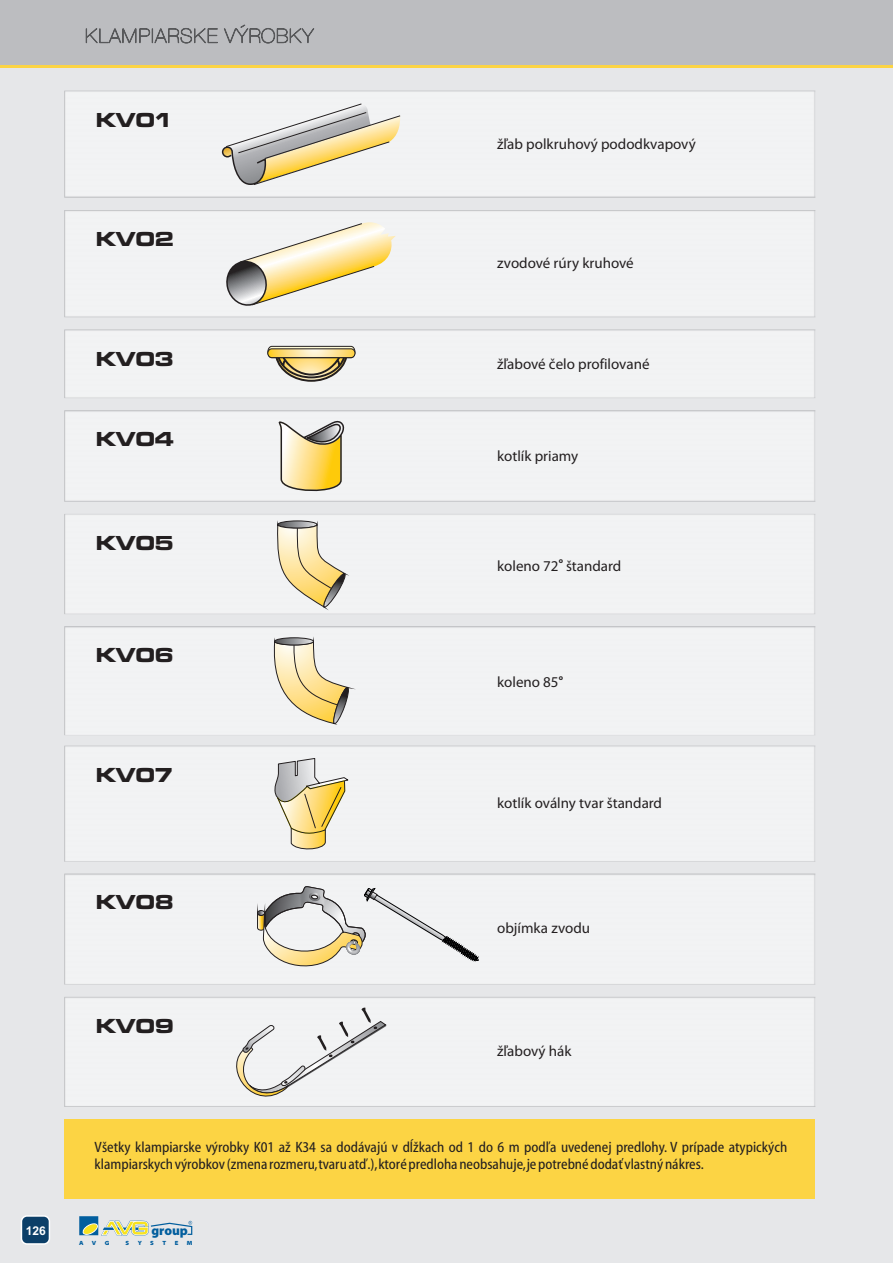
<style>
.page{position:relative;width:893px;height:1263px;background:#e6e7e9}
.page>*{position:absolute;margin:0;border:0;box-sizing:border-box;transform-origin:0 0}
.t1{font:21px "Microgramma D Bold Exte";color:#231f20}
.t2{font:15px/17.1px "Myriad Cn Web";color:#231f20}
.t3{font:15px "Myriad Pro";color:#231f20}
.t4{font:900 13.35px "Myriad Pro";color:#015e9e}
.t5{font:700 12.15px "Arial";color:#fff}
.t6{font:700 7.5px "Myriad Pro";color:#231f20}
.t7{font:900 semi-expanded 6px "Myriad Pro";color:#015e9e}
</style>
<div class="page">
<div style="left:0;top:0;width:893px;height:65px;background:#bcbdc0"></div>
<hr style="left:0;top:65px;width:893px;height:3px;background:#fcd444">
<svg style="left:86px;top:28px;width:132px;height:16px"></svg>
<svg style="left:224px;top:25px;width:91px;height:19px"></svg>
<hr style="left:892px;top:471px;width:1px;height:88px;background:#6c6d70">
<div style="left:64px;top:873px;width:751px;height:111px;background:#f2f3f4"></div>
<div style="left:64px;top:997px;width:751px;height:110px;background:#f2f3f4"></div>
<svg style="left:223px;top:1007px;width:165px;height:100px"></svg>
<svg style="left:257px;top:886px;width:222px;height:87px"></svg>
<div style="left:64px;top:746px;width:751px;height:116px;background:#f2f3f4"></div>
<svg style="left:273px;top:757px;width:77px;height:94px"></svg>
<div style="left:64px;top:626px;width:751px;height:109px;background:#f2f3f4"></div>
<div style="left:64px;top:91px;width:751px;height:107px;background:#f2f3f4"></div>
<div style="left:64px;top:514px;width:751px;height:100px;background:#f2f3f4"></div>
<div style="left:64px;top:210px;width:751px;height:107px;background:#f2f3f4"></div>
<div style="left:64px;top:329px;width:751px;height:69px;background:#f2f3f4"></div>
<div style="left:64px;top:410px;width:751px;height:92px;background:#f2f3f4"></div>
<svg style="left:221px;top:103px;width:180px;height:84px"></svg>
<svg style="left:223px;top:222px;width:173px;height:505px"></svg>
<div style="left:65px;top:1119px;width:750px;height:80px;background:#fcd444"></div>
<div style="left:21px;top:1216px;width:28px;height:28px;background:#0c3f68;border-radius:6px"></div>
<div style="left:21px;top:1215px;width:29px;height:30px;border:2px solid #fff;border-radius:6px"></div>
<svg style="left:79px;top:1216px;width:113px;height:19px"></svg>
<h1 class="t1" style="left:96px;top:110px;width:78px">KV01</h1>
<h1 class="t1" style="left:96px;top:230px;width:79px">KV02</h1>
<h1 class="t1" style="left:96px;top:349px;width:79px">KV03</h1>
<h1 class="t1" style="left:96px;top:430px;width:79px">KV04</h1>
<h1 class="t1" style="left:96px;top:534px;width:79px">KV05</h1>
<h1 class="t1" style="left:96px;top:646px;width:79px">KV06</h1>
<h1 class="t1" style="left:96px;top:765px;width:79px">KV07</h1>
<h1 class="t1" style="left:96px;top:893px;width:79px">KV08</h1>
<h1 class="t1" style="left:96px;top:1016px;width:79px">KV09</h1>
<p class="t3" style="left:497px;top:138px;width:200px">žľab polkruhový pododkvapový</p>
<p class="t3" style="left:497px;top:257px;width:138px">zvodové rúry kruhové</p>
<p class="t3" style="left:497px;top:357px;width:154px">žľabové čelo profilované</p>
<p class="t3" style="left:497px;top:449px;width:83px">kotlík priamy</p>
<p class="t6" style="left:559px;top:558px;width:6px">o</p>
<p class="t3" style="left:497px;top:559px;width:126px">koleno 72 štandard</p>
<p class="t6" style="left:559px;top:674px;width:6px">o</p>
<p class="t3" style="left:497px;top:676px;width:63px">koleno 85</p>
<p class="t3" style="left:497px;top:797px;width:166px">kotlík oválny tvar štandard</p>
<p class="t3" style="left:497px;top:922px;width:94px">objímka zvodu</p>
<p class="t3" style="left:497px;top:1045px;width:76px">žľabový hák</p>
<p class="t2" style="left:95px;top:1139px;width:694px">Všetky klampiarske výrobky K01 až K34 sa dodávajú v dĺžkach od 1 do 6 m podľa uvedenej predlohy. V prípade atypických klampiarskych výrobkov (zmena rozmeru, tvaru atď.), ktoré predlohaneobsahuje, je potrebné dodať vlastný nákres.</p>
<p class="t5" style="left:26px;top:1226px;width:22px">126</p>
<p class="t4" style="left:151px;top:1225px;width:38px">group</p>
<p class="t7" style="left:79px;top:1241px;width:6px">A</p>
<p class="t7" style="left:92px;top:1241px;width:6px">V</p>
<p class="t7" style="left:105px;top:1241px;width:6px">G</p>
<p class="t7" style="left:126px;top:1241px;width:5px">S</p>
<p class="t7" style="left:138px;top:1241px;width:6px">Y</p>
<p class="t7" style="left:150px;top:1241px;width:5px">S</p>
<p class="t7" style="left:162px;top:1241px;width:5px">T</p>
<p class="t7" style="left:175px;top:1241px;width:5px">E</p>
<p class="t7" style="left:187px;top:1241px;width:7px">M</p>
</div>
